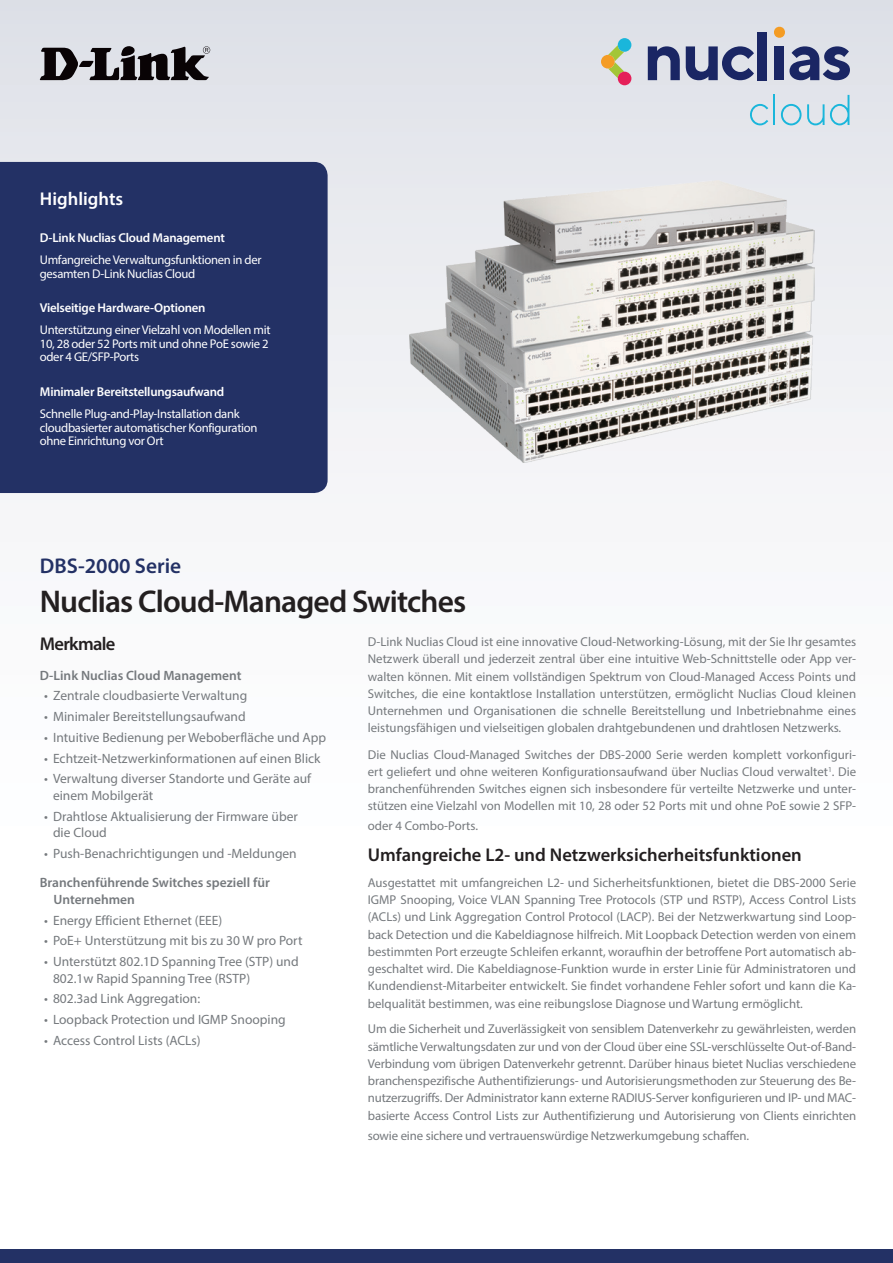
<style>
.page{position:relative;width:893px;height:1263px;background:#fff}
.page>*{position:absolute;margin:0;border:0;box-sizing:border-box;transform-origin:0 0}
.Product_Name__Cover{font:600 31.5px "Myriad Pro";letter-spacing:-.025em;color:#231f20}
.Model_Number__Cover{font:600 21.3px "Myriad Pro";color:#233165}
.Description_Topic{font:600 18.6px "Myriad Pro";color:#231f20}
.Highlights_Title{font:600 18.6px "Myriad Pro";color:#fff}
.Features_Title{font:600 18.6px "Myriad Pro";letter-spacing:-.04em;color:#231f20}
.t1{font:13.5px/16.5px "Myriad Pro";color:#75797d}
.Features_Category{font:600 13.5px/16.5px "Myriad Pro";color:#75797d}
.Description_Text{font:12.9px/17.2px "Myriad Pro";color:#75797d;text-align:justify}
.Highlights_Category{font:600 12.9px "Myriad Pro";letter-spacing:-.015em;color:#fff}
.Highlights_Text{font:600 12.9px "Myriad Pro";letter-spacing:-.015em;color:#fff}
.Highlights_Text-2{font:12.6px/13.5px "Myriad Pro";letter-spacing:-.025em;color:#fff}
</style>
<div class="page">
<div style="left:0;top:0;width:893px;height:1084px;background:linear-gradient(to bottom,#e2e4ea,#fff)"></div>
<div style="left:0;top:1249px;width:893px;height:14px;background:#233165"></div>
<div style="left:0;top:162px;width:328px;height:331px;background:#233165"></div>
<svg style="left:40px;top:46px;width:170px;height:34px;background:#6b696d"></svg>
<img style="left:409px;top:181px;width:406px;height:281px">
<svg style="left:773px;top:26px;width:12px;height:12px"></svg>
<svg style="left:601px;top:38px;width:30px;height:47px"></svg>
<svg style="left:648px;top:46px;width:32px;height:34px"></svg>
<svg style="left:686px;top:46px;width:68px;height:34px;background:#727a9f"></svg>
<div style="left:758px;top:32px;width:9px;height:48px;background:#1a2664"></div>
<div style="left:775px;top:47px;width:9px;height:33px;background:#1a2664"></div>
<svg style="left:789px;top:46px;width:61px;height:34px;background:#676f97"></svg>
<svg style="left:750px;top:104px;width:18px;height:21px"></svg>
<hr style="left:773px;top:95px;width:2px;height:30px;background:#1ab6db">
<svg style="left:781px;top:104px;width:20px;height:21px"></svg>
<svg style="left:807px;top:104px;width:17px;height:21px"></svg>
<svg style="left:830px;top:95px;width:19px;height:30px"></svg>
<p class="Highlights_Title" style="left:40px;top:187px;width:85px">Highlights</p>
<p class="Highlights_Category" style="left:40px;top:229px;width:187px">D-Link Nuclias Cloud Management</p>
<p class="Highlights_Text-2" style="left:40px;top:253px;width:223px">Umfangreiche Verwaltungsfunktionen in der gesamten D-Link Nuclias Cloud</p>
<p class="Highlights_Category" style="left:40px;top:299px;width:167px">Vielseitige Hardware-Optionen</p>
<p class="Highlights_Text-2" style="left:40px;top:323px;width:232px">Unterstützung einer Vielzahl von Modellen mit<br>10, 28 oder 52 Ports mit und ohne PoE sowie 2 oder 4 GE/SFP-Ports</p>
<p class="Highlights_Text" style="left:40px;top:383px;width:186px">Minimaler Bereitstellungsaufwand</p>
<p class="Highlights_Text-2" style="left:40px;top:407px;width:219px">Schnelle Plug-and-Play-Installation dank cloudbasierter automatischer Konfiguration ohne Einrichtung vor Ort</p>
<p class="Model_Number__Cover" style="left:40px;top:552px;width:143px">DBS-2000 Serie</p>
<p class="Product_Name__Cover" style="left:40px;top:582px;width:428px">Nuclias Cloud-Managed Switches</p>
<p class="Features_Title" style="left:40px;top:632px;width:77px">Merkmale</p>
<p class="Features_Category" style="left:40px;top:666px;width:203px">D-Link Nuclias Cloud Management</p>
<p class="t1" style="left:44px;top:687px;width:205px">• Zentrale cloudbasierte Verwaltung</p>
<p class="t1" style="left:44px;top:708px;width:203px">• Minimaler Bereitstellungsaufwand</p>
<p class="t1" style="left:44px;top:729px;width:284px">• Intuitive Bedienung per Weboberfläche und App</p>
<p class="t1" style="left:44px;top:750px;width:278px">• Echtzeit-Netzwerkinformationen auf einen Blick</p>
<p class="t1" style="left:53px;top:770px;width:260px;text-indent:-9px">• Verwaltung diverser Standorte und Geräte auf einem Mobilgerät</p>
<p class="t1" style="left:53px;top:808px;width:246px;text-indent:-9px">• Drahtlose Aktualisierung der Firmware über die Cloud</p>
<p class="t1" style="left:44px;top:845px;width:254px">• Push-Benachrichtigungen und -Meldungen</p>
<p class="Features_Category" style="left:53px;top:874px;width:218px;text-indent:-13px">Branchenführende Switches speziell für<br>Unternehmen</p>
<p class="t1" style="left:44px;top:911px;width:180px">• Energy Efficient Ethernet (EEE)</p>
<p class="t1" style="left:44px;top:932px;width:260px">• PoE+ Unterstützung mit bis zu 30 W pro Port</p>
<p class="t1" style="left:53px;top:953px;width:247px;text-indent:-9px">• Unterstützt 802.1D Spanning Tree (STP) und<br>802.1w Rapid Spanning Tree (RSTP)</p>
<p class="t1" style="left:44px;top:990px;width:158px">• 802.3ad Link Aggregation:</p>
<p class="t1" style="left:44px;top:1011px;width:243px">• Loopback Protection und IGMP Snooping</p>
<p class="t1" style="left:44px;top:1032px;width:158px">• Access Control Lists (ACLs)</p>
<p class="Description_Text" style="left:368px;top:633px;width:490px">D-Link Nuclias Cloud ist eine innovative Cloud-Networking-Lösung, mit der Sie Ihr gesamtes Netzwerk überall und jederzeit zentral über eine intuitive Web-Schnittstelle oder App ver&shy;walten können. Mit einem vollständigen Spektrum von Cloud-Managed Access Points und Switches, die eine kontaktlose Installation unterstützen, ermöglicht Nuclias Cloud kleinen Unternehmen und Organisationen die schnelle Bereitstellung und Inbetriebnahme eines leistungsfähigen und vielseitigen globalen drahtgebundenen und drahtlosen Netzwerks.</p>
<p class="Description_Text" style="left:368px;top:745px;width:490px">Die Nuclias Cloud-Managed Switches der DBS-2000 Serie werden komplett vorkonfiguri&shy;ert geliefert und ohne weiteren Konfigurationsaufwand über Nuclias Cloud verwaltet<sup>1</sup>. Die branchenführenden Switches eignen sich insbesondere für verteilte Netzwerke und unter&shy;stützen eine Vielzahl von Modellen mit 10, 28 oder 52 Ports mit und ohne PoE sowie 2 SFP-</p>
<p class="Description_Text" style="left:368px;top:817px;width:112px">oder 4 Combo-Ports.</p>
<p class="Description_Topic" style="left:368px;top:843px;width:436px">Umfangreiche L2- und Netzwerksicherheitsfunktionen</p>
<p class="Description_Text" style="left:368px;top:874px;width:490px">Ausgestattet mit umfangreichen L2- und Sicherheitsfunktionen, bietet die DBS-2000 Serie IGMP Snooping, Voice VLAN Spanning Tree Protocols (STP und RSTP), Access Control Lists (ACLs) und Link Aggregation Control Protocol (LACP). Bei der Netzwerkwartung sind Loop&shy;back Detection und die Kabeldiagnose hilfreich. Mit Loopback Detection werden von einem bestimmten Port erzeugte Schleifen erkannt, woraufhin der betroffene Port automatisch ab&shy;geschaltet wird. Die Kabeldiagnose-Funktion wurde in erster Linie für Administratoren und Kundendienst-Mitarbeiter entwickelt. Sie findet vorhandene Fehler sofort und kann die Ka&shy;belqualität bestimmen, was eine reibungslose Diagnose und Wartung ermöglicht.</p>
<p class="Description_Text" style="left:368px;top:1020px;width:490px">Um die Sicherheit und Zuverlässigkeit von sensiblem Datenverkehr zu gewährleisten, werden sämtliche Verwaltungsdaten zur und von der Cloud über eine SSL-verschlüsselte Out-of-Band-Verbindung vom übrigen Datenverkehr getrennt. Darüber hinaus bietet Nuclias verschiedene branchenspezifische Authentifizierungs- und Autorisierungsmethoden zur Steuerung des Be&shy;nutzerzugriffs. Der Administrator kann externe RADIUS-Server konfigurieren und IP- und MAC&shy;basierte Access Control Lists zur Authentifizierung und Autorisierung von Clients einrichten</p>
<p class="Description_Text" style="left:368px;top:1126px;width:383px">sowie eine sichere und vertrauenswürdige Netzwerkumgebung schaffen.</p>
</div>
